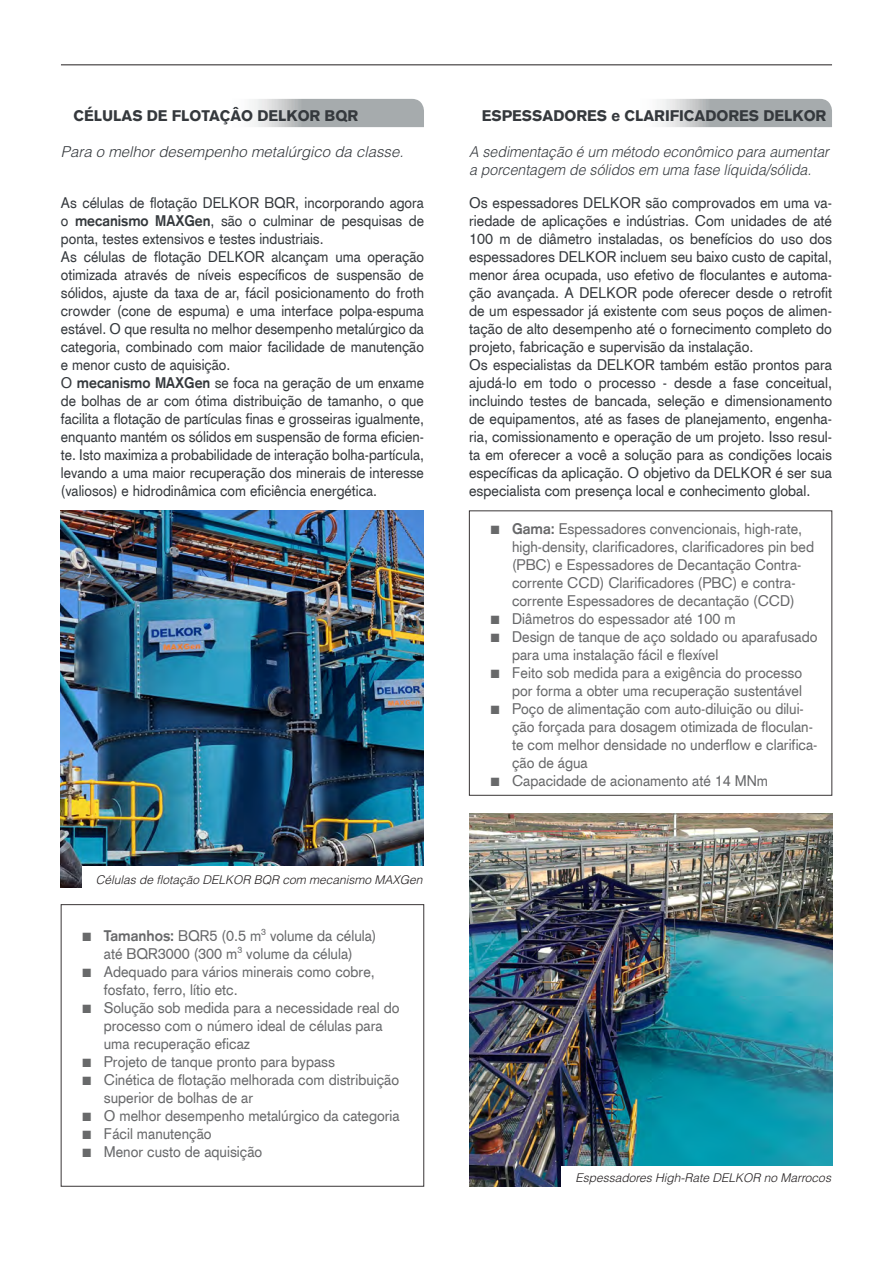
<style>
.page{position:relative;width:893px;height:1263px;background:#fff}
.page>*{position:absolute;margin:0;border:0;box-sizing:border-box;transform-origin:0 0}
.t1{font:15px/18px "Akzidenz Grotesk";color:#57585a;scale:.96 1}
.MediumQuote_22_24B{font:15px/18px "Akzidenz Grotesk";color:#35393d;text-align:justify;scale:.96 1}
.MediumQuote_22_24B-2{font:15px/18px "Akzidenz Grotesk";color:#35393d;text-align:justify;scale:.94 1}
.MediumQuote_22_24B-3{font:italic 300 15px/18px "Helvetica";color:#35393d;scale:.94 1}
.MediumQuote_22_24B-4{font:900 15px "Akzidenz Grotesk";color:#35393d}
.MediumQuote_22_24B-5{font:italic 300 15px "Helvetica";color:#35393d}
.MediumQuote_22_24B-6{font:italic 300 12px "Helvetica";color:#231f20}
.s1{font-weight:700}
</style>
<div class="page">
<hr style="left:61px;top:64px;width:771px;height:1px;background:#231f20">
<svg style="left:252px;top:99px;width:172px;height:28px;background:#b4b7b9"></svg>
<svg style="left:660px;top:99px;width:172px;height:28px;background:#b4b8b9"></svg>
<img style="left:61px;top:511px;width:363px;height:377px">
<img style="left:469px;top:814px;width:363px;height:372px">
<div style="left:83px;top:866px;width:347px;height:26px;background:#fff"></div>
<div style="left:562px;top:1166px;width:276px;height:26px;background:#fff"></div>
<p class="MediumQuote_22_24B-4" style="left:73px;top:106px;width:286px">CÉLULAS DE FLOTAÇÂO DELKOR BQR</p>
<p class="MediumQuote_22_24B-5" style="left:61px;top:142px;width:344px">Para o melhor desempenho metalúrgico da classe.</p>
<p class="MediumQuote_22_24B-2" style="left:61px;top:193px;width:388px">As células de flotação DELKOR BQR, incorporando agora o <span class="s1">mecanismo MAXGen</span>, são o culminar de pesquisas de ponta, testes extensivos e testes industriais.</p>
<p class="MediumQuote_22_24B-2" style="left:61px;top:247px;width:388px">As células de flotação DELKOR alcançam uma operação otimizada através de níveis específicos de suspensão de sólidos, ajuste da taxa de ar, fácil posicionamento do froth crowder (cone de espuma) e uma interface polpa-espuma estável. O que resulta no melhor desempenho metalúrgico da categoria, combinado com maior facilidade de manutenção e menor custo de aquisição.</p>
<p class="MediumQuote_22_24B-2" style="left:61px;top:373px;width:388px">O <span class="s1">mecanismo MAXGen</span> se foca na geração de um enxame de bolhas de ar com ótima distribuição de tamanho, o que facilita a flotação de partículas finas e grosseiras igualmente, enquanto mantém os sólidos em suspensão de forma eficien&shy;te. Isto maximiza a probabilidade de interação bolha-partícula, levando a uma maior recuperação dos minerais de interesse (valiosos) e hidrodinâmica com eficiência energética.</p>
<p class="MediumQuote_22_24B-6" style="left:96px;top:872px;width:328px">Células de flotação DELKOR BQR com mecanismo MAXGen</p>
<p class="t1" style="left:83px;top:926px;width:308px;text-align:center">■ <span class="s1">Tamanhos:</span> BQR5 (0.5 m<sup>3</sup> volume da célula) até BQR3000 (300 m<sup>3</sup> volume da célula)</p>
<p class="t1" style="left:104px;top:962px;width:284px;text-indent:-21px">■ Adequado para vários minerais como cobre, fosfato, ferro, lítio etc.</p>
<p class="t1" style="left:104px;top:998px;width:309px;text-indent:-21px">■ Solução sob medida para a necessidade real do processo com o número ideal de células para uma recuperação eficaz</p>
<p class="t1" style="left:83px;top:1052px;width:265px">■ Projeto de tanque pronto para bypass</p>
<p class="t1" style="left:104px;top:1070px;width:309px;text-indent:-21px">■ Cinética de flotação melhorada com distribuição superior de bolhas de ar</p>
<p class="t1" style="left:83px;top:1106px;width:332px">■ O melhor desempenho metalúrgico da categoria</p>
<p class="t1" style="left:83px;top:1124px;width:136px">■ Fácil manutenção</p>
<p class="t1" style="left:83px;top:1142px;width:189px">■ Menor custo de aquisição</p>
<p class="MediumQuote_22_24B-4" style="left:482px;top:106px;width:346px">ESPESSADORES e CLARIFICADORES DELKOR</p>
<p class="MediumQuote_22_24B-3" style="left:469px;top:142px;width:384px">A sedimentação é um método econômico para aumentar a porcentagem de sólidos em uma fase líquida/sólida.</p>
<p class="MediumQuote_22_24B" style="left:469px;top:193px;width:379px">Os espessadores DELKOR são comprovados em uma va&shy;riedade de aplicações e indústrias. Com unidades de até 100 m de diâmetro instaladas, os benefícios do uso dos espessadores DELKOR incluem seu baixo custo de capital, menor área ocupada, uso efetivo de floculantes e automa&shy;ção avançada. A DELKOR pode oferecer desde o retrofit de um espessador já existente com seus poços de alimen&shy;tação de alto desempenho até o fornecimento completo do projeto, fabricação e supervisão da instalação.</p>
<p class="MediumQuote_22_24B" style="left:469px;top:355px;width:379px">Os especialistas da DELKOR também estão prontos para ajudá-lo em todo o processo - desde a fase conceitual, incluindo testes de bancada, seleção e dimensionamento de equipamentos, até as fases de planejamento, engenha&shy;ria, comissionamento e operação de um projeto. Isso resul&shy;ta em oferecer a você a solução para as condições locais específicas da aplicação. O objetivo da DELKOR é ser sua especialista com presença local e conhecimento global.</p>
<p class="t1" style="left:512px;top:520px;width:316px;text-indent:-21px">■ <span class="s1">Gama:</span> Espessadores convencionais, high-rate, high-density, clarificadores, clarificadores pin bed (PBC) e Espessadores de Decantação Contra&shy;corrente CCD) Clarificadores (PBC) e contra&shy;corrente Espessadores de decantação (CCD)</p>
<p class="t1" style="left:491px;top:610px;width:256px">■ Diâmetros do espessador até 100 m</p>
<p class="t1" style="left:512px;top:628px;width:320px;text-indent:-21px">■ Design de tanque de aço soldado ou aparafusado para uma instalação fácil e flexível</p>
<p class="t1" style="left:491px;top:664px;width:326px;text-align:right">■ Feito sob medida para a exigência do processo por forma a obter uma recuperação sustentável</p>
<p class="t1" style="left:512px;top:700px;width:320px;text-indent:-21px">■ Poço de alimentação com auto-diluição ou dilui&shy;ção forçada para dosagem otimizada de floculan&shy;te com melhor densidade no underflow e clarifica&shy;ção de água</p>
<p class="t1" style="left:491px;top:772px;width:290px">■ Capacidade de acionamento até 14 MNm</p>
<p class="MediumQuote_22_24B-6" style="left:575px;top:1170px;width:257px">Espessadores High-Rate DELKOR no Marrocos</p>
</div>
